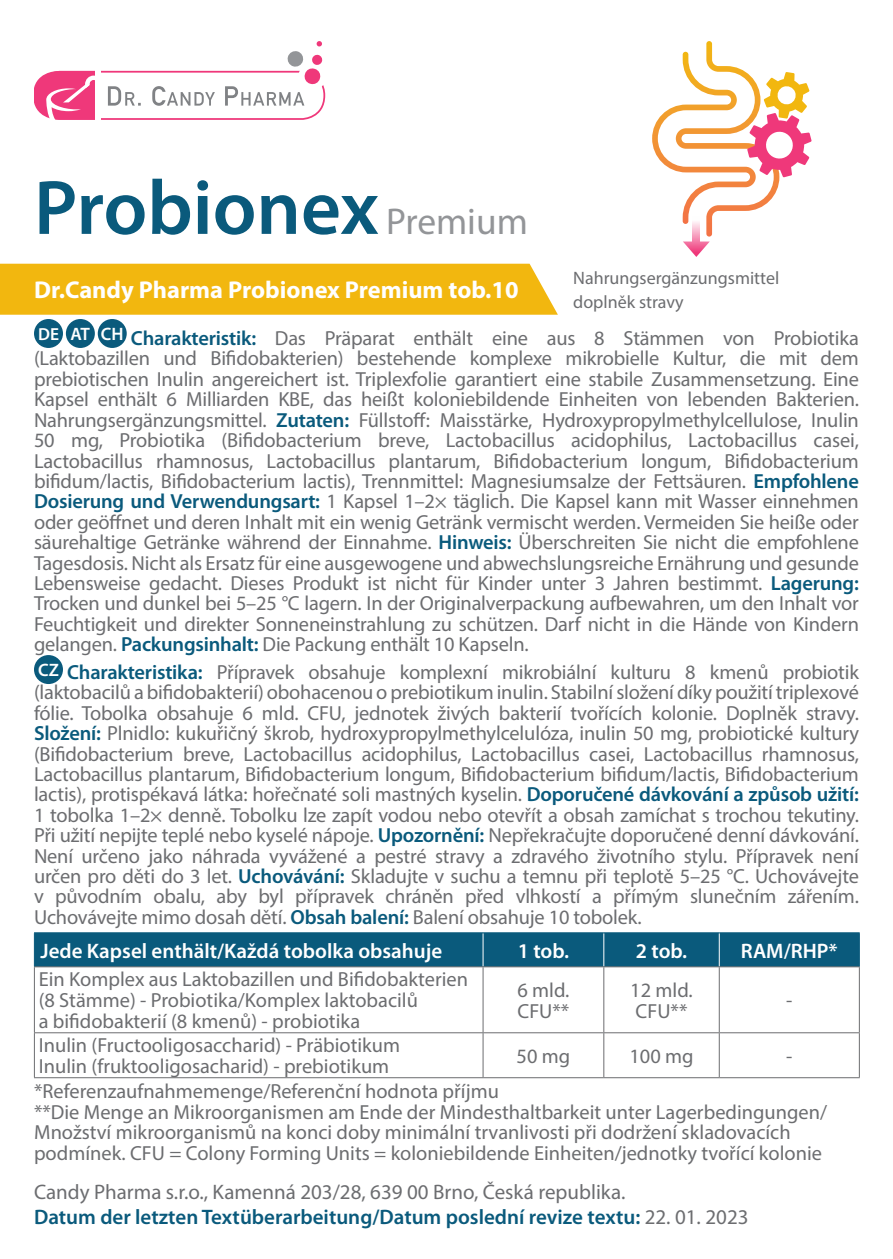
<style>
.page{position:relative;width:893px;height:1259px;background:#fff}
.page>*{position:absolute;margin:0;border:0;box-sizing:border-box;transform-origin:0 0}
.t1{font:600 77.7px "Myriad Pro";color:#0a5a7c}
.t2{font:700 24.3px "Myriad Pro";color:#fff}
.t3{font:21px/25.2px "Myriad Pro";color:#6c6d70}
.t4{font:600 21px "Myriad Pro";color:#fff}
.t5{font:20.4px/20.4px "Myriad Pro";color:#6c6d70}
.t6{font:18px/24px "Myriad Pro";color:#6c6d70}
.t7{font:600 18px "Myriad Pro";color:#fff}
.s1{font-weight:400;font-size:37.5px;color:#939598}
.s2{font-size:17.4px}
.s3{font-weight:600;color:#0a5a7c}
</style>
<div class="page">
<div style="left:35px;top:71px;width:290px;height:49px;border:2px solid #ef387a;border-radius:23px"></div>
<svg style="left:34px;top:71px;width:68px;height:49px"></svg>
<div style="left:298px;top:63px;width:28px;height:27px;background:#fff;border-radius:50%"></div>
<svg style="left:108px;top:41px;width:214px;height:65px"></svg>
<div style="left:0;top:264px;width:558px;height:51px;background:#f2b70f"></div>
<div style="left:34px;top:655px;width:29px;height:29px;background:#0a5a7c;border-radius:50%"></div>
<div style="left:35px;top:933px;width:824px;height:33px;background:#0a5a7c"></div>
<hr style="left:483px;top:933px;width:1px;height:33px;background:#fff">
<hr style="left:603px;top:933px;width:1px;height:33px;background:#fff">
<hr style="left:719px;top:933px;width:1px;height:33px;background:#fff">
<hr style="left:34px;top:966px;width:449px;height:1px;background:#6c6d70">
<hr style="left:34px;top:967px;width:1px;height:65px;background:#6c6d70">
<hr style="left:483px;top:966px;width:121px;height:1px;background:#6c6d70">
<hr style="left:483px;top:967px;width:1px;height:65px;background:#6c6d70">
<hr style="left:604px;top:966px;width:115px;height:1px;background:#6c6d70">
<hr style="left:603px;top:967px;width:1px;height:65px;background:#6c6d70">
<hr style="left:719px;top:966px;width:141px;height:1px;background:#6c6d70">
<hr style="left:719px;top:967px;width:1px;height:65px;background:#6c6d70">
<hr style="left:859px;top:967px;width:1px;height:65px;background:#6c6d70">
<hr style="left:34px;top:1032px;width:449px;height:1px;background:#6c6d70">
<hr style="left:34px;top:1033px;width:1px;height:44px;background:#6c6d70">
<hr style="left:483px;top:1032px;width:121px;height:1px;background:#6c6d70">
<hr style="left:483px;top:1033px;width:1px;height:44px;background:#6c6d70">
<hr style="left:604px;top:1032px;width:115px;height:1px;background:#6c6d70">
<hr style="left:603px;top:1033px;width:1px;height:44px;background:#6c6d70">
<hr style="left:719px;top:1032px;width:141px;height:1px;background:#6c6d70">
<hr style="left:719px;top:1033px;width:1px;height:44px;background:#6c6d70">
<hr style="left:859px;top:1033px;width:1px;height:44px;background:#6c6d70">
<hr style="left:34px;top:1077px;width:449px;height:1px;background:#6c6d70">
<hr style="left:483px;top:1077px;width:121px;height:1px;background:#6c6d70">
<hr style="left:604px;top:1077px;width:115px;height:1px;background:#6c6d70">
<hr style="left:719px;top:1077px;width:141px;height:1px;background:#6c6d70">
<hr style="left:34px;top:933px;width:1px;height:33px;background:#0a5a7c">
<hr style="left:34px;top:932px;width:449px;height:1px;background:#0a5a7c">
<hr style="left:483px;top:932px;width:121px;height:1px;background:#0a5a7c">
<hr style="left:604px;top:932px;width:115px;height:1px;background:#0a5a7c">
<hr style="left:719px;top:932px;width:141px;height:1px;background:#0a5a7c">
<hr style="left:859px;top:933px;width:1px;height:33px;background:#0a5a7c">
<svg style="left:652px;top:41px;width:160px;height:216px"></svg>
<div style="left:34px;top:319px;width:29px;height:29px;background:#0a5a7c;border-radius:50%"></div>
<div style="left:66px;top:319px;width:29px;height:29px;background:#0a5a7c;border-radius:50%"></div>
<div style="left:98px;top:319px;width:29px;height:29px;background:#0a5a7c;border-radius:50%"></div>
<h1 class="t1" style="left:34px;top:158px;width:495px">Probionex <span class="s1">Premium</span></h1>
<p class="t2" style="left:34px;top:274px;width:486px">Dr.Candy Pharma Probionex Premium tob.10</p>
<p class="t6" style="left:573px;top:266px;width:208px">Nahrungsergänzungsmittel doplněk stravy</p>
<p class="t7" style="left:38px;top:323px;width:87px"><span class="s2">DE</span> AT CH</p>
<p class="t5" style="left:34px;top:328px;width:826px;text-align:justify;text-indent:97px"><span class="s3">Charakteristik:</span> Das Präparat enthält eine aus 8 Stämmen von Probiotika (Laktobazillen und Bifidobakterien) bestehende komplexe mikrobielle Kultur, die mit dem prebiotischen Inulin angereichert ist. Triplexfolie garantiert eine stabile Zusammensetzung. Eine Kapsel enthält 6 Milliarden KBE, das heißt koloniebildende Einheiten von lebenden Bakterien.<br>Nahrungsergänzungsmittel. <span class="s3">Zutaten:</span> Füllstoff: Maisstärke, Hydroxypropylmethylcellulose, Inulin 50 mg, Probiotika (Bifidobacterium breve, Lactobacillus acidophilus, Lactobacillus casei, Lactobacillus rhamnosus, Lactobacillus plantarum, Bifidobacterium longum, Bifidobacterium bifidum/lactis, Bifidobacterium lactis), Trennmittel: Magnesiumsalze der Fettsäuren. <span class="s3">Empfohlene Dosierung und Verwendungsart:</span> 1 Kapsel 1–2× täglich. Die Kapsel kann mit Wasser einnehmen oder geöffnet und deren Inhalt mit ein wenig Getränk vermischt werden. Vermeiden Sie heiße oder säurehaltige Getränke während der Einnahme. <span class="s3">Hinweis:</span> Überschreiten Sie nicht die empfohlene Tagesdosis. Nicht als Ersatz für eine ausgewogene und abwechslungsreiche Ernährung und gesunde Lebensweise gedacht. Dieses Produkt ist nicht für Kinder unter 3 Jahren bestimmt. <span class="s3">Lagerung:<br></span>Trocken und dunkel bei 5–25 °C lagern. In der Originalverpackung aufbewahren, um den Inhalt vor Feuchtigkeit und direkter Sonneneinstrahlung zu schützen. Darf nicht in die Hände von Kindern gelangen. <span class="s3">Packungsinhalt:</span> Die Packung enthält 10 Kapseln.</p>
<p class="t5" style="left:34px;top:661px;width:826px;text-align:justify;text-indent:33px"><span class="s3">Charakteristika:</span> Přípravek obsahuje komplexní mikrobiální kulturu 8 kmenů probiotik (laktobacilů a bifidobakterií) obohacenou o prebiotikum inulin. Stabilní složení díky použití triplexové fólie. Tobolka obsahuje 6 mld. CFU, jednotek živých bakterií tvořících kolonie. Doplněk stravy.<br><span class="s3">Složení:</span> Plnidlo: kukuřičný škrob, hydroxypropylmethylcelulóza, inulin 50 mg, probiotické kultury (Bifidobacterium breve, Lactobacillus acidophilus, Lactobacillus casei, Lactobacillus rhamnosus, Lactobacillus plantarum, Bifidobacterium longum, Bifidobacterium bifidum/lactis, Bifidobacterium lactis), protispékavá látka: hořečnaté soli mastných kyselin. <span class="s3">Doporučené dávkování a způsob užití:<br></span>1 tobolka 1–2× denně. Tobolku lze zapít vodou nebo otevřít a obsah zamíchat s trochou tekutiny.<br>Při užití nepijte teplé nebo kyselé nápoje. <span class="s3">Upozornění:</span> Nepřekračujte doporučené denní dávkování.<br>Není určeno jako náhrada vyvážené a pestré stravy a zdravého životního stylu. Přípravek není určen pro děti do 3 let. <span class="s3">Uchovávání:</span> Skladujte v suchu a temnu při teplotě 5–25 °C. Uchovávejte v původním obalu, aby byl přípravek chráněn před vlhkostí a přímým slunečním zářením.<br>Uchovávejte mimo dosah dětí. <span class="s3">Obsah balení:</span> Balení obsahuje 10 tobolek.</p>
<p class="t7" style="left:38px;top:659px;width:22px">CZ</p>
<p class="t4" style="left:40px;top:937px;width:403px">Jede Kapsel enthält/Každá tobolka obsahuje</p>
<p class="t4" style="left:518px;top:937px;width:53px">1 tob.</p>
<p class="t4" style="left:636px;top:937px;width:53px">2 tob.</p>
<p class="t4" style="left:741px;top:937px;width:98px">RAM/RHP*</p>
<p class="t5" style="left:39px;top:968px;width:431px">Ein Komplex aus Laktobazillen und Bifidobakterien (8 Stämme) - Probiotika/Komplex laktobacilů<br>a bifidobakterií (8 kmenů) - probiotika</p>
<p class="t5" style="left:517px;top:979px;width:54px">6 mld.<br>CFU**</p>
<p class="t5" style="left:630px;top:979px;width:64px">12 mld.<br>CFU**</p>
<p class="t5" style="left:786px;top:990px;width:8px">-</p>
<p class="t5" style="left:39px;top:1034px;width:363px">Inulin (Fructooligosaccharid) - Präbiotikum<br>Inulin (fruktooligosacharid) - prebiotikum</p>
<p class="t5" style="left:517px;top:1045px;width:55px">50 mg</p>
<p class="t5" style="left:629px;top:1045px;width:66px">100 mg</p>
<p class="t5" style="left:786px;top:1045px;width:8px">-</p>
<p class="t5" style="left:34px;top:1081px;width:794px">*Referenzaufnahmemenge/Referenční hodnota příjmu<br>**Die Menge an Mikroorganismen am Ende der Mindesthaltbarkeit unter Lagerbedingungen/ Množství mikroorganismů na konci doby minimální trvanlivosti při dodržení skladovacích podmínek. CFU = Colony Forming Units = koloniebildende Einheiten/jednotky tvořící kolonie</p>
<p class="t3" style="left:34px;top:1178px;width:716px">Candy Pharma s.r.o., Kamenná 203/28, 639 00 Brno, Česká republika.<br><span class="s3">Datum der letzten Textüberarbeitung/Datum poslední revize textu:</span> 22. 01. 2023</p>
</div>
